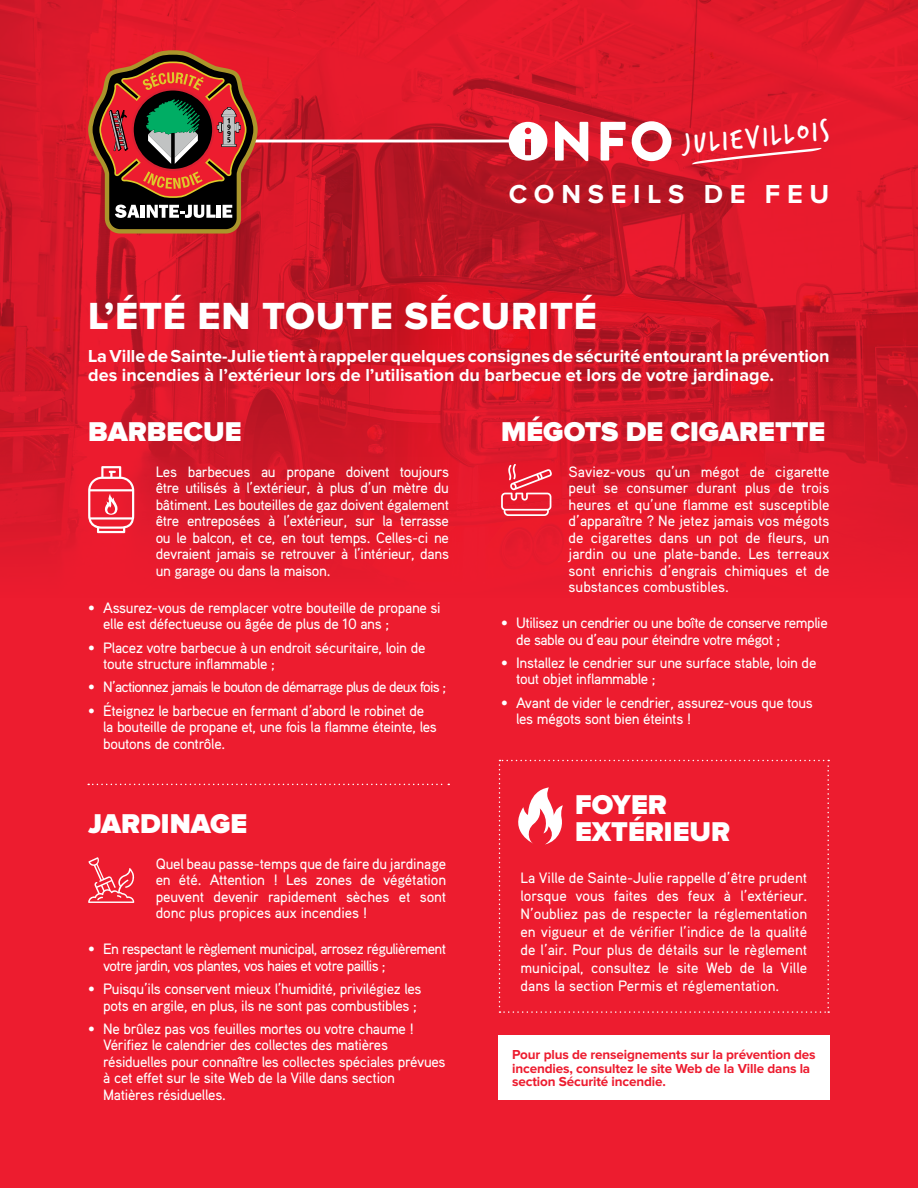
<style>
.page{position:relative;width:918px;height:1188px;background:#ed1c2f}
.page>*{position:absolute;margin:0;border:0;box-sizing:border-box;transform-origin:0 0}
.t1{font:900 55.35px "Brandon Grotesque";color:#fff}
.t2{font:39.15px "Proxima Nova Extrabld";letter-spacing:.02em;color:#fff}
.t3{font:31.2px "Trash Hand";color:#fff}
.t4{font:900 28.2px/27px "Proxima Nova";color:#fff}
.t5{font:700 27px "Proxima Nova";letter-spacing:.25em;color:#fff}
.t6{font:700 18px/19.5px "Proxima Nova";color:#fff}
.t7{font:500 15px/16.5px "Aaux Pro";letter-spacing:-.02em;color:#fff}
.t8{font:500 15px/16.5px "Aaux Pro";letter-spacing:-.04em;color:#fff}
.t9{font:500 15px "Aaux Pro";letter-spacing:-.05em;color:#fff}
.t10{font:700 13.5px/13.5px "Proxima Nova";letter-spacing:-.01em;color:#ed1c2f}
</style>
<div class="page">
<img style="left:0;top:0;width:918px;height:567px">
<svg style="left:509px;top:122px;width:38px;height:39px"></svg>
<svg style="left:692px;top:148px;width:130px;height:16px"></svg>
<hr style="left:205px;top:140px;width:307px;height:2px;background:#fff">
<svg style="left:88px;top:50px;width:170px;height:184px"></svg>
<div style="left:499px;top:1035px;width:331px;height:65px;background:#fff"></div>
<svg style="left:88px;top:466px;width:46px;height:67px"></svg>
<svg style="left:88px;top:857px;width:47px;height:46px"></svg>
<svg style="left:501px;top:464px;width:51px;height:52px"></svg>
<svg style="left:88px;top:784px;width:361px;height:1px"></svg>
<svg style="left:499px;top:760px;width:330px;height:253px"></svg>
<h1 class="t1" style="left:550px;top:102px;width:125px">NFO</h1>
<h3 class="t3" style="left:683px;top:128px;width:147px;rotate:-5deg">juliEvillois</h3>
<h3 class="t5" style="left:509px;top:182px;width:322px">CONSEILS DE FEU</h3>
<h2 class="t2" style="left:88px;top:298px;width:510px">L’ÉTÉ EN TOUTE SÉCURITÉ</h2>
<p class="t6" style="left:88px;top:347px;width:743px">La Ville de Sainte-Julie tient à rappeler quelques consignes de sécurité entourant la prévention des incendies à l’extérieur lors de l’utilisation du barbecue et lors de votre jardinage.</p>
<h3 class="t4" style="left:88px;top:419px;width:155px">BARBECUE</h3>
<p class="t7" style="left:156px;top:463px;width:295px;text-align:justify">Les barbecues au propane doivent toujours être utilisés à l’extérieur, à plus d’un mètre du bâtiment. Les bouteilles de gaz doivent également être entreposées à l’extérieur, sur la terrasse ou le balcon, et ce, en tout temps. Celles-ci ne devraient jamais se retrouver à l’intérieur, dans un garage ou dans la maison.</p>
<p class="t7" style="left:103px;top:599px;width:339px;text-indent:-15px">• Assurez-vous de remplacer votre bouteille de propane si elle est défectueuse ou âgée de plus de 10 ans ;</p>
<p class="t7" style="left:103px;top:639px;width:324px;text-indent:-15px">• Placez votre barbecue à un endroit sécuritaire, loin de toute structure inflammable ;</p>
<p class="t9" style="left:88px;top:678px;width:360px">• N’actionnez jamais le bouton de démarrage plus de deux fois ;</p>
<p class="t7" style="left:103px;top:702px;width:335px;text-indent:-15px">• Éteignez le barbecue en fermant d’abord le robinet de la bouteille de propane et, une fois la flamme éteinte, les boutons de contrôle.</p>
<h3 class="t4" style="left:88px;top:811px;width:161px">JARDINAGE</h3>
<p class="t7" style="left:156px;top:855px;width:292px;text-align:justify">Quel beau passe-temps que de faire du jardinage en été. Attention ! Les zones de végétation peuvent devenir rapidement sèches et sont donc plus propices aux incendies !</p>
<p class="t8" style="left:103px;top:940px;width:344px;text-indent:-15px">• En respectant le règlement municipal, arrosez régulièrement votre jardin, vos plantes, vos haies et votre paillis ;</p>
<p class="t7" style="left:103px;top:980px;width:320px;text-indent:-15px">• Puisqu’ils conservent mieux l’humidité, privilégiez les pots en argile, en plus, ils ne sont pas combustibles ;</p>
<p class="t7" style="left:103px;top:1020px;width:344px;text-indent:-15px">• Ne brûlez pas vos feuilles mortes ou votre chaume !<br>Vérifiez le calendrier des collectes des matières résiduelles pour connaître les collectes spéciales prévues à cet effet sur le site Web de la Ville dans section Matières résiduelles.</p>
<h3 class="t4" style="left:501px;top:419px;width:326px">MÉGOTS DE CIGARETTE</h3>
<p class="t7" style="left:569px;top:463px;width:262px;text-align:justify">Saviez-vous qu’un mégot de cigarette peut se consumer durant plus de trois heures et qu’une flamme est susceptible d’apparaître ? Ne jetez jamais vos mégots de cigarettes dans un pot de fleurs, un jardin ou une plate-bande. Les terreaux sont enrichis d’engrais chimiques et de substances combustibles.</p>
<p class="t7" style="left:516px;top:614px;width:313px;text-indent:-15px">• Utilisez un cendrier ou une boîte de conserve remplie de sable ou d’eau pour éteindre votre mégot ;</p>
<p class="t7" style="left:516px;top:654px;width:302px;text-indent:-15px">• Installez le cendrier sur une surface stable, loin de tout objet inflammable ;</p>
<p class="t7" style="left:516px;top:694px;width:298px;text-indent:-15px">• Avant de vider le cendrier, assurez-vous que tous les mégots sont bien éteints !</p>
<h3 class="t4" style="left:575px;top:792px;width:157px">FOYER<br>EXTÉRIEUR</h3>
<p class="t7" style="left:520px;top:868px;width:288px;line-height:18px;text-align:justify">La Ville de Sainte-Julie rappelle d’être prudent lorsque vous faites des feux à l’extérieur.<br>N’oubliez pas de respecter la réglementation en vigueur et de vérifier l’indice de la qualité de l’air. Pour plus de détails sur le règlement municipal, consultez le site Web de la Ville dans la section Permis et réglementation.</p>
<p class="t10" style="left:512px;top:1049px;width:305px">Pour plus de renseignements sur la prévention des incendies, consultez le site Web de la Ville dans la section Sécurité incendie.</p>
</div>
